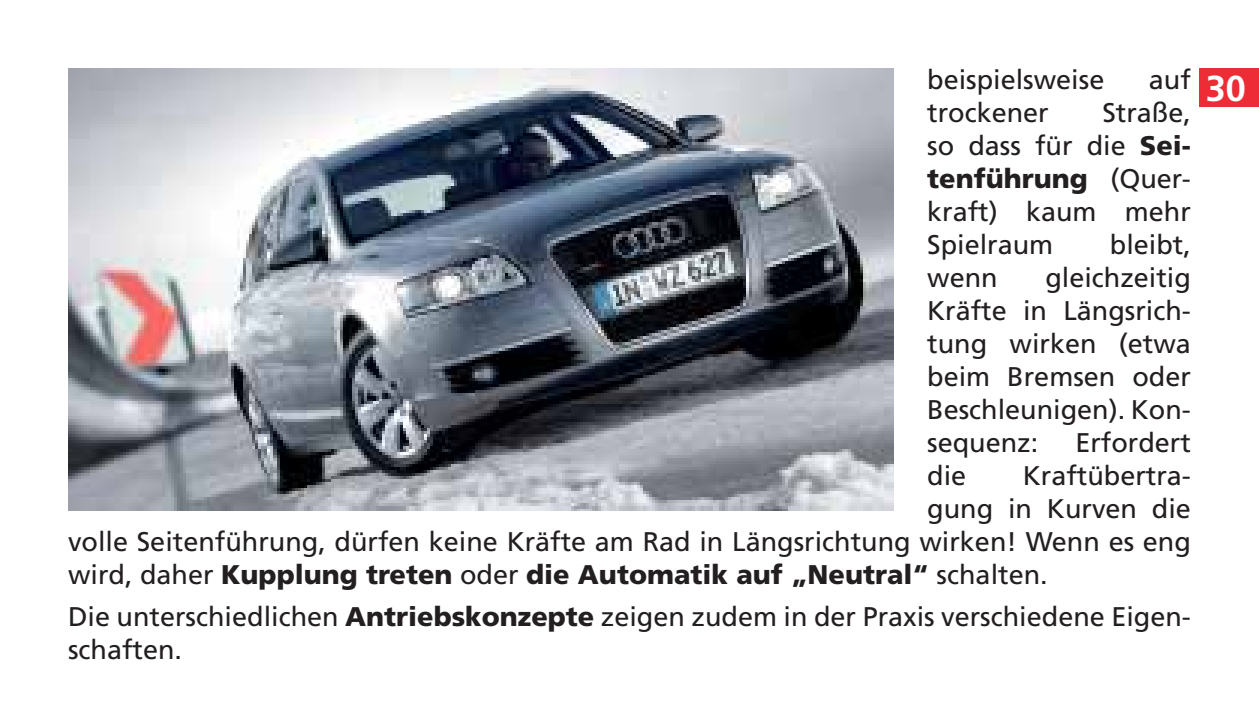
<style>
.page{position:relative;width:1259px;height:723px;background:#fff}
.page>*{position:absolute;margin:0;border:0;box-sizing:border-box;transform-origin:0 0}
.t1{font:700 36px "Frutiger";color:#fff}
.t2{font:27px/33px "Frutiger";color:#231f20;text-align:justify}
.t3{font:900 27px "Frutiger";color:#231f20}
.s1{font-weight:900}
.s2{font-weight:400}
</style>
<div class="page">
<div style="left:1199px;top:68px;width:60px;height:38px;background:#ee2c36"></div>
<img style="left:68px;top:68px;width:825px;height:442px">
<p class="t2" style="left:927px;top:65px;width:179px">beispielsweise</p>
<p class="t2" style="left:1149px;top:65px;width:44px">auf</p>
<p class="t2" style="left:927px;top:98px;width:123px">trockener</p>
<p class="t2" style="left:927px;top:98px;width:265px;text-indent:175px">Straße, so dass für die <span class="s1">Sei&shy;tenführung</span> (Quer&shy;kraft) kaum mehr Spielraum</p>
<p class="t2" style="left:1110px;top:230px;width:83px">bleibt,</p>
<p class="t2" style="left:927px;top:263px;width:265px;text-indent:118px">gleichzeitig Kräfte in Längsrich&shy;tung wirken (etwa beim Bremsen oder Beschleunigen). Kon&shy;sequenz:</p>
<p class="t2" style="left:927px;top:263px;width:72px">wenn</p>
<p class="t2" style="left:1075px;top:428px;width:117px">Erfordert</p>
<p class="t2" style="left:927px;top:461px;width:41px">die</p>
<p class="t2" style="left:1023px;top:461px;width:170px">Kraftübertra-</p>
<p class="t2" style="left:927px;top:494px;width:265px">gung in Kurven die</p>
<p class="t2" style="left:68px;top:527px;width:1124px">volle Seitenführung, dürfen keine Kräfte am Rad in Längsrichtung wirken! Wenn es eng</p>
<p class="t3" style="left:68px;top:564px;width:981px"><span class="s2">wird, daher</span> Kupplung treten <span class="s2">oder</span> die Automatik auf „Neutral“ <span class="s2">schalten.</span></p>
<p class="t2" style="left:68px;top:602px;width:1124px">Die unterschiedlichen <span class="s1">Antriebskonzepte</span> zeigen zudem in der Praxis verschiedene Eigen&shy;schaften.</p>
<p class="t1" style="left:1205px;top:74px;width:42px">30</p>
</div>
